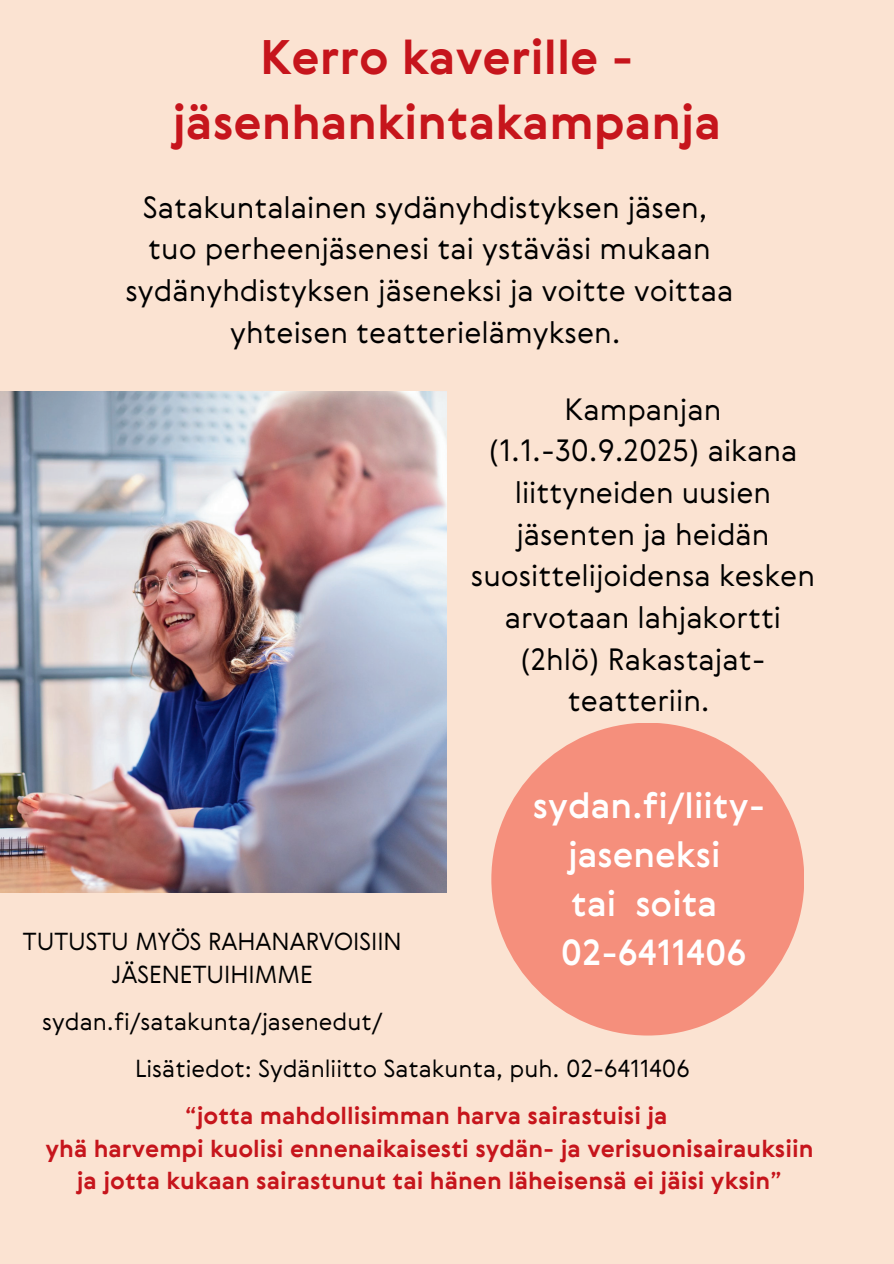
<style>
.page{position:relative;width:894px;height:1264px;background:#fff}
.page>*{position:absolute;margin:0;border:0;box-sizing:border-box;transform-origin:0 0}
.t1{font:700 47.25px/65.2px "Gerbera";color:#c6151c;text-align:center}
.t2{font:500 35.25px/49.1px "Gerbera";color:#fff;text-align:center}
.t3{font:300 30px/41.7px "Gerbera";color:#000;text-align:center}
.t4{font:300 24px/33.3px "Gerbera";color:#000;text-align:center}
.t5{font:700 23.7px/32.7px "Gerbera";color:#c6151c;text-align:center}
</style>
<div class="page">
<div style="left:0;top:0;width:893px;height:1263px;background:#fbe3d2"></div>
<img style="left:0;top:391px;width:446px;height:501px">
<div style="left:491px;top:722px;width:313px;height:313px;background:#f58f7c;border-radius:50%"></div>
<h1 class="t1" style="left:172px;top:23px;width:550px">Kerro kaverille - jäsenhankintakampanja</h1>
<p class="t3" style="left:125px;top:185px;width:609px">Satakuntalainen sydänyhdistyksen jäsen, tuo perheenjäsenesi tai ystäväsi mukaan sydänyhdistyksen jäseneksi ja voitte voittaa yhteisen teatterielämyksen.</p>
<p class="t4" style="left:23px;top:923px;width:380px">TUTUSTU MYÖS RAHANARVOISIIN<br>JÄSENETUIHIMME</p>
<p class="t4" style="left:42px;top:1004px;width:341px">sydan.fi/satakunta/jasenedut/</p>
<p class="t3" style="left:470px;top:387px;width:345px">Kampanjan (1.1.-30.9.2025) aikana liittyneiden uusien jäsenten ja heidän suosittelijoidensa kesken arvotaan lahjakortti (2hlö) Rakastajat&shy;teatteriin.</p>
<p class="t2" style="left:532px;top:780px;width:234px">sydan.fi/liity&shy;jaseneksi<br>tai soita<br>02-6411406</p>
<p class="t4" style="left:135px;top:1051px;width:556px">Lisätiedot: Sydänliitto Satakunta, puh. 02-6411406</p>
<p class="t5" style="left:45px;top:1098px;width:769px">“jotta mahdollisimman harva sairastuisi ja<br>yhä harvempi kuolisi ennenaikaisesti sydän- ja verisuonisairauksiin ja jotta kukaan sairastunut tai hänen läheisensä ei jäisi yksin”</p>
</div>
